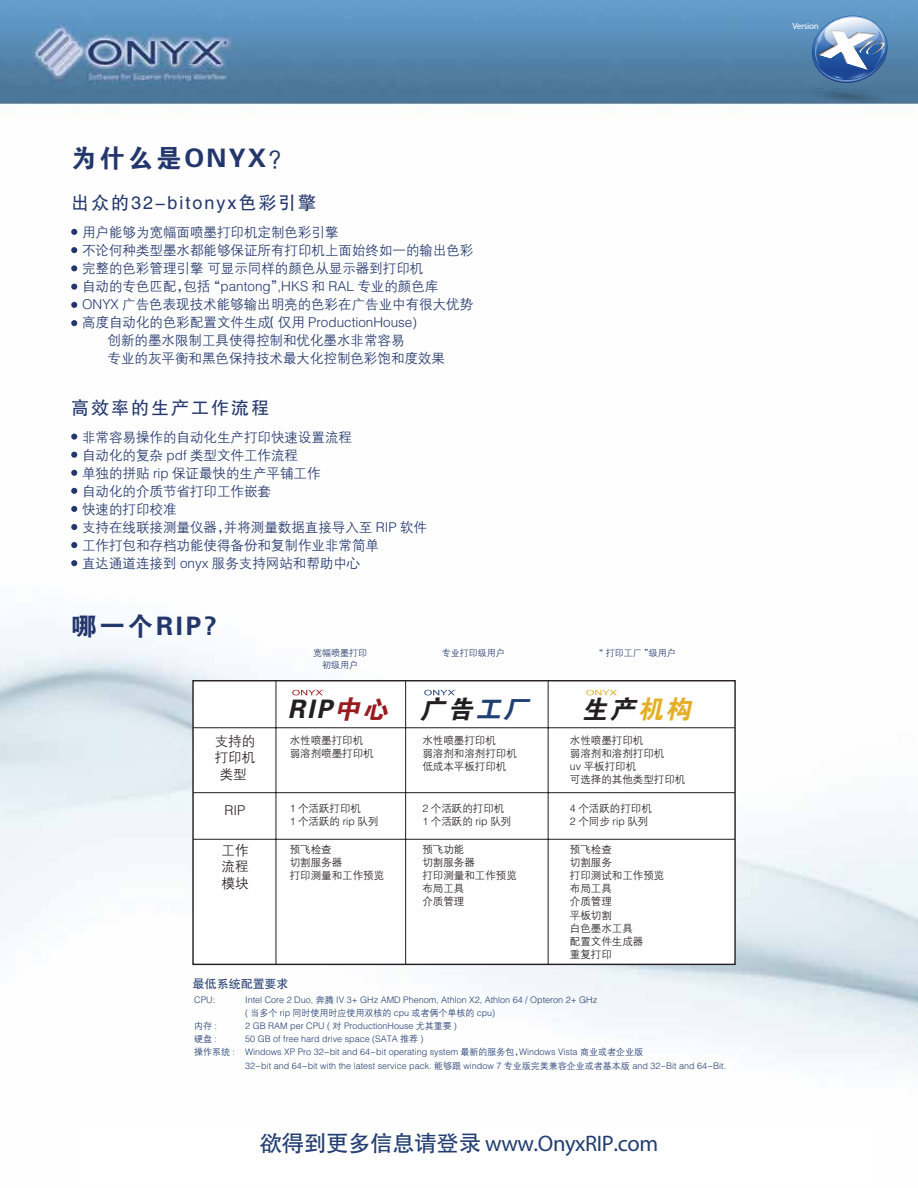
<style>
.page{position:relative;width:918px;height:1188px;background:#fff}
.page>*{position:absolute;margin:0;border:0;box-sizing:border-box;transform-origin:0 0}
.t1{font:25.5px "FZDHTJW GB1 0";letter-spacing:.11em;color:#23376d}
.t2{font:italic 25.5px "FZDHTJW GB1 0";color:#231f20}
.t3{font:22.5px "Myriad Pro";letter-spacing:-.02em;color:#223e73}
.t4{font:18px "FZHTJW GB1 0";letter-spacing:.11em;color:#23376d}
.t5{font:13.5px/18px "FZZDXJW GB1 0";color:#23376d}
.t6{font:13.5px/16.2px "FZZDXJW GB1 0";color:#231f20;text-align:center}
.t7{font:12px "FZHTJW GB1 0";letter-spacing:-.005em;color:#223e73}
.t8{font:10.5px/13.2px "FZZDXJW GB1 0";color:#231f20}
.t9{font:9px/13.2px "FZZDXJW GB1 0";color:#223e73}
.t10{font:9px/12px "FZZDXJW GB1 0";color:#23376d;text-align:center}
.t11{font:9px "Myriad Pro";letter-spacing:-.025em;color:#fff}
.s1{color:#981b1e}
.s2{color:#1f4074}
.s3{color:#e4af25}
.s4{font-family:"FZHTJW GB1 0"}
</style>
<div class="page">
<img style="left:0;top:0;width:918px;height:1073px">
<img style="left:811px;top:13px;width:80px;height:70px">
<svg style="left:805px;top:16px;width:85px;height:89px;background:#6c8fb6"></svg>
<div style="left:193px;top:681px;width:542px;height:284px;background:#fff"></div>
<div style="left:192px;top:680px;width:544px;height:285px;border:1px solid #231f20"></div>
<hr style="left:193px;top:728px;width:542px;height:1px;background:#231f20">
<hr style="left:193px;top:839px;width:542px;height:1px;background:#231f20">
<hr style="left:193px;top:792px;width:542px;height:1px;background:#231f20">
<hr style="left:548px;top:681px;width:1px;height:283px;background:#231f20">
<hr style="left:405px;top:681px;width:1px;height:283px;background:#231f20">
<hr style="left:276px;top:681px;width:1px;height:283px;background:#231f20">
<svg style="left:71px;top:229px;width:6px;height:6px"></svg>
<svg style="left:71px;top:265px;width:6px;height:6px"></svg>
<svg style="left:71px;top:284px;width:6px;height:6px"></svg>
<svg style="left:71px;top:302px;width:6px;height:6px"></svg>
<svg style="left:71px;top:320px;width:6px;height:6px"></svg>
<svg style="left:71px;top:247px;width:6px;height:6px"></svg>
<svg style="left:71px;top:434px;width:6px;height:6px"></svg>
<svg style="left:71px;top:452px;width:6px;height:6px"></svg>
<svg style="left:71px;top:470px;width:6px;height:6px"></svg>
<svg style="left:71px;top:488px;width:6px;height:6px"></svg>
<svg style="left:71px;top:524px;width:6px;height:6px"></svg>
<svg style="left:71px;top:560px;width:6px;height:6px"></svg>
<svg style="left:71px;top:542px;width:6px;height:6px"></svg>
<svg style="left:71px;top:506px;width:6px;height:6px"></svg>
<svg style="left:292px;top:690px;width:32px;height:5px"></svg>
<svg style="left:424px;top:690px;width:32px;height:5px"></svg>
<svg style="left:586px;top:690px;width:32px;height:5px"></svg>
<h1 class="t1" style="left:71px;top:144px;width:224px">为什么是ONYX？</h1>
<h3 class="t4" style="left:71px;top:193px;width:247px">出众的32-bitonyx色彩引擎</h3>
<p class="t5" style="left:82px;top:224px;width:258px">用户能够为宽幅面喷墨打印机定制色彩引擎</p>
<p class="t5" style="left:82px;top:242px;width:393px">不论何种类型墨水都能够保证所有打印机上面始终如一的输出色彩</p>
<p class="t5" style="left:82px;top:260px;width:343px">完整的色彩管理引擎 可显示同样的颜色从显示器到打印机</p>
<p class="t5" style="left:82px;top:278px;width:358px">自动的专色匹配，包括“pantong”,HKS 和 RAL 专业的颜色库</p>
<p class="t5" style="left:82px;top:296px;width:393px">ONYX 广告色表现技术能够输出明亮的色彩在广告业中有很大优势</p>
<p class="t5" style="left:82px;top:314px;width:336px">高度自动化的色彩配置文件生成（仅用 ProductionHouse)</p>
<p class="t5" style="left:108px;top:332px;width:298px">创新的墨水限制工具使得控制和优化墨水非常容易</p>
<p class="t5" style="left:108px;top:350px;width:339px">专业的灰平衡和黑色保持技术最大化控制色彩饱和度效果</p>
<h3 class="t4" style="left:71px;top:397px;width:199px">高效率的生产工作流程</h3>
<p class="t5" style="left:82px;top:429px;width:347px">非常容易操作的自动化生产打印快速设置流程<br>自动化的复杂 pdf 类型文件工作流程<br>单独的拼贴 rip 保证最快的生产平铺工作<br>自动化的介质节省打印工作嵌套<br>快速的打印校准<br>支持在线联接测量仪器，并将测量数据直接导入至 RIP 软件工作打包和存档功能使得备份和复制作业非常简单<br>直达通道连接到 onyx 服务支持网站和帮助中心</p>
<h1 class="t1" style="left:71px;top:612px;width:147px">哪一个RIP?</h1>
<p class="t6" style="left:215px;top:734px;width:42px">支持的打印机类型</p>
<p class="t6" style="left:225px;top:802px;width:23px">RIP</p>
<p class="t6" style="left:222px;top:843px;width:28px;text-align:justify">工作流程模块</p>
<p class="t10" style="left:313px;top:647px;width:55px">宽幅喷墨打印初级用户</p>
<p class="t10" style="left:442px;top:647px;width:64px">专业打印级用户</p>
<p class="t10" style="left:595px;top:647px;width:83px">“ 打印工厂 ”级用户</p>
<h1 class="t2" style="left:288px;top:695px;width:249px">RIP<span class="s1">中心</span> 广告<span class="s2">工厂</span></h1>
<h1 class="t2" style="left:582px;top:695px;width:117px">生产<span class="s3">机构</span></h1>
<p class="t8" style="left:290px;top:734px;width:85px">水性喷墨打印机弱溶剂喷墨打印机</p>
<p class="t8" style="left:422px;top:734px;width:96px">水性喷墨打印机<br>弱溶剂和溶剂打印机低成本平板打印机</p>
<p class="t8" style="left:570px;top:734px;width:117px">水性喷墨打印机<br>弱溶剂和溶剂打印机<br>uv 平板打印机<br>可选择的其他类型打印机</p>
<p class="t8" style="left:290px;top:802px;width:90px">1 个活跃打印机<br>1 个活跃的 rip 队列</p>
<p class="t8" style="left:422px;top:802px;width:90px">2 个活跃的打印机<br>1 个活跃的 rip 队列</p>
<p class="t8" style="left:570px;top:802px;width:83px">4 个活跃的打印机<br>2 个同步 rip 队列</p>
<p class="t8" style="left:290px;top:843px;width:96px">预飞检查<br>切割服务器<br>打印测量和工作预览</p>
<p class="t8" style="left:422px;top:843px;width:96px">预飞功能<br>切割服务器<br>打印测量和工作预览布局工具<br>介质管理</p>
<p class="t8" style="left:570px;top:843px;width:96px">预飞检查<br>切割服务<br>打印测试和工作预览布局工具<br>介质管理<br>平板切割<br>白色墨水工具<br>配置文件生成器<br>重复打印</p>
<p class="t7" style="left:193px;top:977px;width:97px">最低系统配置要求</p>
<p class="t9" style="left:194px;top:993px;width:22px">CPU:</p>
<p class="t9" style="left:245px;top:993px;width:353px">Intel Core 2 Duo, 奔腾 IV 3+ GHz AMD Phenom, Athlon X2, Athlon 64 / Opteron 2+ GHz ( 当多个 rip 同时使用时应使用双核的 cpu 或者俩个单核的 cpu)</p>
<p class="t9" style="left:194px;top:1020px;width:24px">内存 :</p>
<p class="t9" style="left:245px;top:1020px;width:213px">2 GB RAM per CPU ( 对 ProductionHouse 尤其重要 )</p>
<p class="t9" style="left:194px;top:1033px;width:24px">硬盘 :</p>
<p class="t9" style="left:245px;top:1033px;width:180px">50 GB of free hard drive space (SATA 推荐 )</p>
<p class="t9" style="left:194px;top:1046px;width:450px">操作系统 : Windows XP Pro 32-bit and 64-bit operating system 最新的服务包，Windows Vista 商业或者企业版</p>
<p class="t9" style="left:245px;top:1059px;width:483px">32-bit and 64-bit with the latest service pack. 能够跟 window 7 专业版完美兼容企业或者基本版 and 32-Bit and 64-Bit.</p>
<h2 class="t3" style="left:260px;top:1130px;width:400px"><span class="s4">欲得到更多信息请登录</span> www.OnyxRIP.com</h2>
<p class="t11" style="left:792px;top:21px;width:28px">Version</p>
</div>
